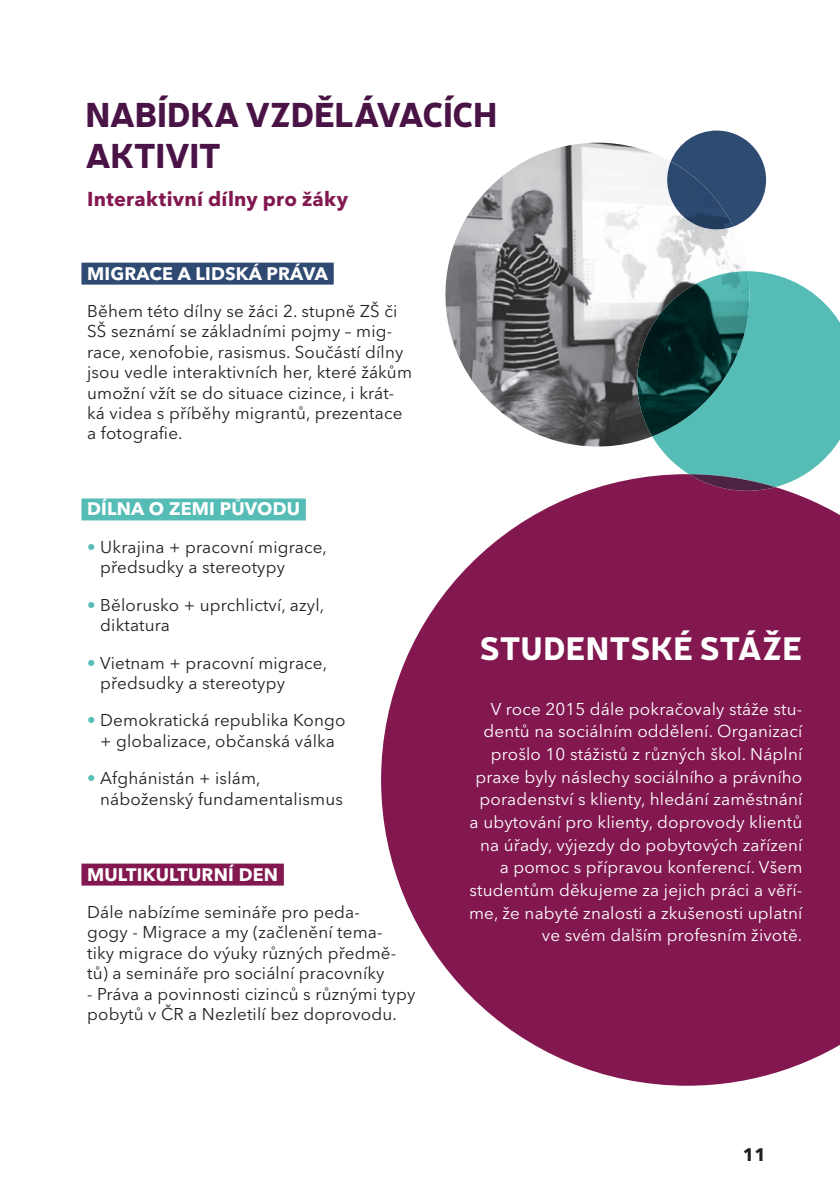
<style>
.page{position:relative;width:840px;height:1191px;background:#fff}
.page>*{position:absolute;margin:0;border:0;box-sizing:border-box;transform-origin:0 0}
.t1{font:900 34px/40.8px "Neris";letter-spacing:-.015em;color:#4a1346}
.t2{font:900 32px "Neris";letter-spacing:.01em;color:#fff}
.t3{font:700 20px "Avenir Next LT Pro";letter-spacing:.015em;color:#82184f}
.t4{font:700 18px "Avenir Next LT Pro";letter-spacing:.01em;color:#fff}
.t5{font:700 18px "Avenir Next LT Pro";color:#231f20}
.t6{font:17px/20.4px "Avenir Next LT Pro";letter-spacing:.01em;color:#231f20}
.t7{font:17px/22.6px "Avenir Next LT Pro";letter-spacing:.01em;color:#fff;text-align:right}
.s1{color:#56bdb6}
</style>
<div class="page">
<div style="left:81px;top:263px;width:252px;height:22px;background:#2e4a72"></div>
<div style="left:81px;top:498px;width:225px;height:22px;background:#56bdb6"></div>
<div style="left:81px;top:863px;width:203px;height:22px;background:#82184f"></div>
<svg style="left:381px;top:476px;width:458px;height:610px;fill:#82184f"></svg>
<svg style="left:652px;top:271px;width:187px;height:216px;fill:#56bdb6"></svg>
<svg style="left:688px;top:474px;width:87px;height:17px"></svg>
<img style="left:445px;top:143px;width:302px;height:304px">
<img style="left:637px;top:271px;width:113px;height:165px">
<svg style="left:670px;top:131px;width:95px;height:95px"></svg>
<img style="left:667px;top:161px;width:66px;height:68px">
<h1 class="t1" style="left:85px;top:92px;width:413px">NABÍDKA VZDĚLÁVACÍCH<br>AKTIVIT</h1>
<p class="t3" style="left:87px;top:186px;width:263px">Interaktivní dílny pro žáky</p>
<p class="t4" style="left:87px;top:262px;width:242px">MIGRACE A LIDSKÁ PRÁVA</p>
<p class="t6" style="left:87px;top:301px;width:326px">Během této dílny se žáci 2. stupně ZŠ či SŠ seznámí se základními pojmy – mig&shy;race, xenofobie, rasismus. Součástí dílny jsou vedle interaktivních her, které žákům umožní vžít se do situace cizince, i krát&shy;ká videa s příběhy migrantů, prezentace a fotografie.</p>
<p class="t4" style="left:87px;top:498px;width:214px">DÍLNA O ZEMI PŮVODU</p>
<p class="t6" style="left:100px;top:537px;width:228px;text-indent:-13px"><span class="s1">•</span> Ukrajina + pracovní migrace, předsudky a stereotypy</p>
<p class="t6" style="left:100px;top:594px;width:225px;text-indent:-13px"><span class="s1">•</span> Bělorusko + uprchlictví, azyl, diktatura</p>
<p class="t6" style="left:100px;top:652px;width:228px;text-indent:-13px"><span class="s1">•</span> Vietnam + pracovní migrace, předsudky a stereotypy</p>
<p class="t6" style="left:87px;top:710px;width:260px;text-align:center"><span class="s1">•</span> Demokratická republika Kongo + globalizace, občanská válka</p>
<p class="t6" style="left:100px;top:768px;width:244px;text-indent:-13px"><span class="s1">•</span> Afghánistán + islám, náboženský fundamentalismus</p>
<p class="t4" style="left:87px;top:863px;width:192px">MULTIKULTURNÍ DEN</p>
<p class="t6" style="left:87px;top:902px;width:310px">Dále nabízíme semináře pro peda&shy;gogy - Migrace a my (začlenění tema&shy;tiky migrace do výuky různých předmě&shy;tů) a semináře pro sociální pracovníky</p>
<p class="t6" style="left:87px;top:983px;width:329px">- Práva a povinnosti cizinců s různými typy pobytů v ČR a Nezletilí bez doprovodu.</p>
<h2 class="t2" style="left:480px;top:625px;width:324px">STUDENTSKÉ STÁŽE</h2>
<p class="t7" style="left:469px;top:697px;width:335px">V roce 2015 dále pokračovaly stáže stu&shy;dentů na sociálním oddělení. Organizací prošlo 10 stážistů z různých škol. Náplní praxe byly náslechy sociálního a právního poradenství s klienty, hledání zaměstnání a ubytování pro klienty, doprovody klientů na úřady, výjezdy do pobytových zařízení a pomoc s přípravou konferencí. Všem studentům děkujeme za jejich práci a věří&shy;me, že nabyté znalosti a zkušenosti uplatní ve svém dalším profesním životě.</p>
<p class="t5" style="left:742px;top:1143px;width:25px">11</p>
</div>
